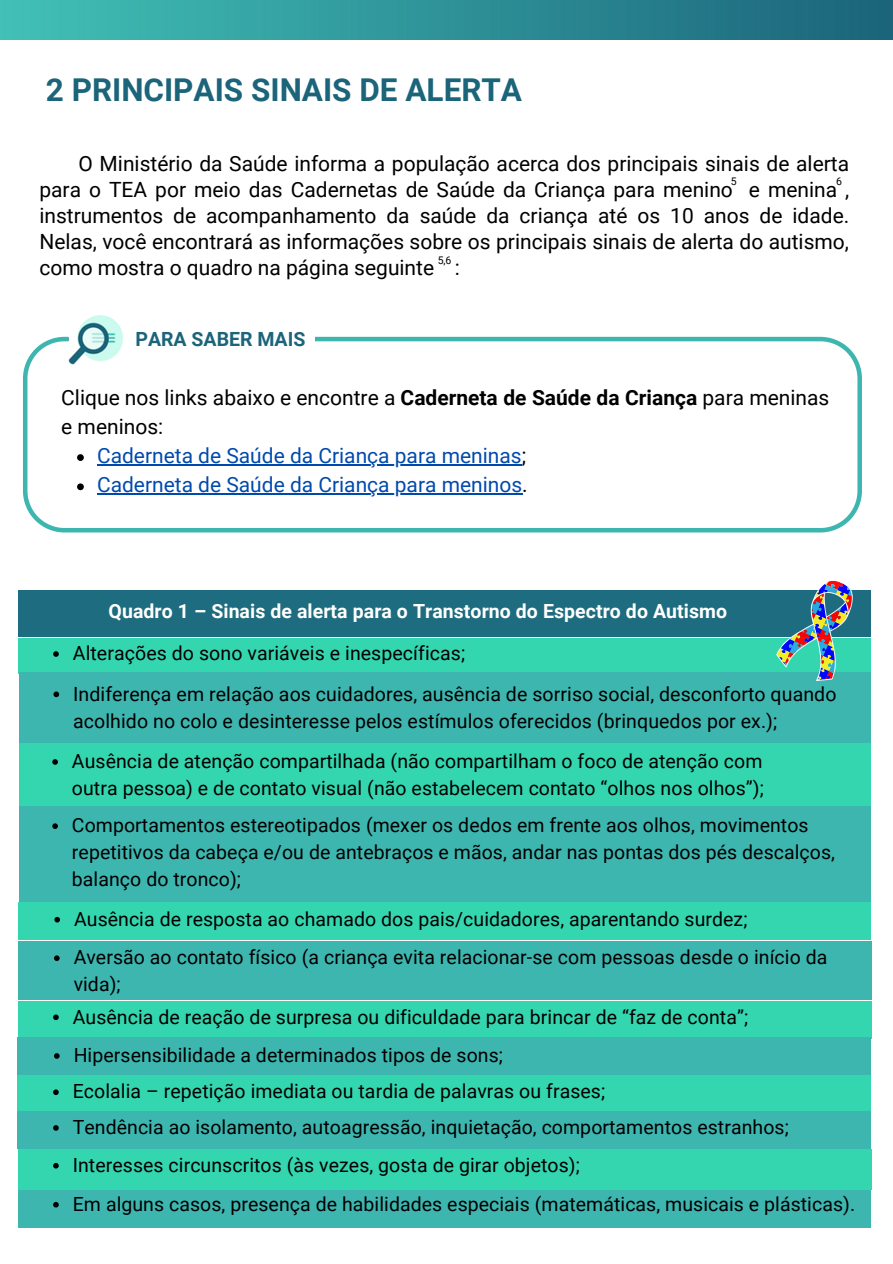
<style>
.page{position:relative;width:893px;height:1264px;background:#fff}
.page>*{position:absolute;margin:0;border:0;box-sizing:border-box;transform-origin:0 0}
.t1{font:700 31.5px "Roboto";color:#1b647a}
.t2{font:21px/25.8px "Roboto";color:#000;text-align:justify}
.t3{font:21px/29.2px "Roboto";color:#004aad}
.t4{font:19.5px/27px "Roboto";letter-spacing:.005em;color:#000}
.t5{font:700 19.5px "Roboto";letter-spacing:.005em;color:#fff}
.t6{font:700 19.5px "Roboto";color:#1b647a}
.t7{font:10.5px "Roboto";color:#000}
.s1{font-weight:700}
.s2{color:#000}
</style>
<div class="page">
<img style="left:0;top:0;width:892px;height:39px">
<div style="left:19px;top:805px;width:851px;height:96px;background:#3db6b0"></div>
<div style="left:18px;top:591px;width:852px;height:46px;background:#1e6c7f"></div>
<div style="left:18px;top:637px;width:852px;height:36px;background:#34d6b0"></div>
<div style="left:19px;top:672px;width:851px;height:71px;background:#3db6b0"></div>
<div style="left:19px;top:742px;width:851px;height:63px;background:#34d6b0"></div>
<div style="left:18px;top:902px;width:852px;height:38px;background:#34d6b0"></div>
<div style="left:18px;top:941px;width:853px;height:59px;background:#3db6b0"></div>
<div style="left:18px;top:1000px;width:853px;height:38px;background:#34d6b0"></div>
<div style="left:18px;top:1037px;width:853px;height:37px;background:#3db6b0"></div>
<div style="left:18px;top:1074px;width:852px;height:37px;background:#34d6b0"></div>
<div style="left:18px;top:1186px;width:852px;height:41px;background:#3db6b0"></div>
<svg style="left:23px;top:337px;width:838px;height:195px"></svg>
<svg style="left:53px;top:651px;width:6px;height:6px"></svg>
<svg style="left:53px;top:691px;width:6px;height:6px"></svg>
<div style="left:18px;top:1110px;width:852px;height:38px;background:#3db6b0"></div>
<div style="left:18px;top:1148px;width:853px;height:41px;background:#34d6b0"></div>
<svg style="left:53px;top:1163px;width:6px;height:5px"></svg>
<div style="left:68px;top:324px;width:247px;height:34px;background:#fff"></div>
<img style="left:772px;top:580px;width:98px;height:101px">
<img style="left:68px;top:315px;width:56px;height:58px">
<svg style="left:77px;top:454px;width:7px;height:7px"></svg>
<hr style="left:97px;top:464px;width:424px;height:1px;background:#004aad">
<svg style="left:77px;top:483px;width:7px;height:7px"></svg>
<hr style="left:97px;top:493px;width:425px;height:1px;background:#004aad">
<svg style="left:52px;top:759px;width:6px;height:5px"></svg>
<svg style="left:52px;top:823px;width:6px;height:6px"></svg>
<svg style="left:54px;top:916px;width:6px;height:6px"></svg>
<svg style="left:54px;top:955px;width:6px;height:6px"></svg>
<svg style="left:53px;top:1014px;width:6px;height:6px"></svg>
<svg style="left:54px;top:1053px;width:6px;height:5px"></svg>
<svg style="left:53px;top:1089px;width:6px;height:6px"></svg>
<svg style="left:53px;top:1125px;width:6px;height:5px"></svg>
<svg style="left:53px;top:1202px;width:6px;height:5px"></svg>
<h1 class="t1" style="left:46px;top:72px;width:477px">2 PRINCIPAIS SINAIS DE ALERTA</h1>
<p class="t2" style="left:39px;top:151px;width:811px;text-indent:39px">O Ministério da Saúde informa a população acerca dos principais sinais de alerta para o TEA por meio das Cadernetas de Saúde da Criança para menino e menina , instrumentos de acompanhamento da saúde da criança até os 10 anos de idade.<br>Nelas, você encontrará as informações sobre os principais sinais de alerta do autismo, como mostra o quadro na página seguinte :</p>
<p class="t7" style="left:730px;top:175px;width:7px">5</p>
<p class="t7" style="left:836px;top:175px;width:7px">6</p>
<p class="t7" style="left:437px;top:254px;width:15px">5,6</p>
<p class="t6" style="left:135px;top:328px;width:171px">PARA SABER MAIS</p>
<p class="t2" style="left:61px;top:383px;width:769px;line-height:29.2px">Clique nos links abaixo e encontre a <span class="s1">Caderneta de Saúde da Criança</span> para meninas e meninos:</p>
<p class="t3" style="left:97px;top:441px;width:432px">Caderneta de Saúde da Criança para meninas<span class="s2">;<br></span>Caderneta de Saúde da Criança para meninos<span class="s2">.</span></p>
<p class="t5" style="left:108px;top:600px;width:620px">Quadro 1 – Sinais de alerta para o Transtorno do Espectro do Autismo</p>
<p class="t4" style="left:73px;top:633px;width:765px;line-height:40.3px">Alterações do sono variáveis e inespecíficas;<br>Indiferença em relação aos cuidadores, ausência de sorriso social, desconforto quando</p>
<p class="t4" style="left:73px;top:707px;width:705px">acolhido no colo e desinteresse pelos estímulos oferecidos (brinquedos por ex.);</p>
<p class="t4" style="left:72px;top:748px;width:693px">Ausência de atenção compartilhada (não compartilham o foco de atenção com outra pessoa) e de contato visual (não estabelecem contato “olhos nos olhos”);</p>
<p class="t4" style="left:72px;top:812px;width:764px">Comportamentos estereotipados (mexer os dedos em frente aos olhos, movimentos repetitivos da cabeça e/ou de antebraços e mãos, andar nas pontas dos pés descalços, balanço do tronco);</p>
<p class="t4" style="left:74px;top:900px;width:755px;line-height:38.4px">Ausência de resposta ao chamado dos pais/cuidadores, aparentando surdez;<br>Aversão ao contato físico (a criança evita relacionar-se com pessoas desde o início da</p>
<p class="t4" style="left:73px;top:968px;width:676px;line-height:32.1px">vida);<br>Ausência de reação de surpresa ou dificuldade para brincar de “faz de conta”;</p>
<p class="t4" style="left:73px;top:1037px;width:717px;line-height:36px">Hipersensibilidade a determinados tipos de sons;<br>Ecolalia – repetição imediata ou tardia de palavras ou frases;<br>Tendência ao isolamento, autoagressão, inquietação, comportamentos estranhos;</p>
<p class="t4" style="left:73px;top:1151px;width:508px">Interesses circunscritos (às vezes, gosta de girar objetos);</p>
<p class="t4" style="left:73px;top:1190px;width:783px">Em alguns casos, presença de habilidades especiais (matemáticas, musicais e plásticas).</p>
</div>
